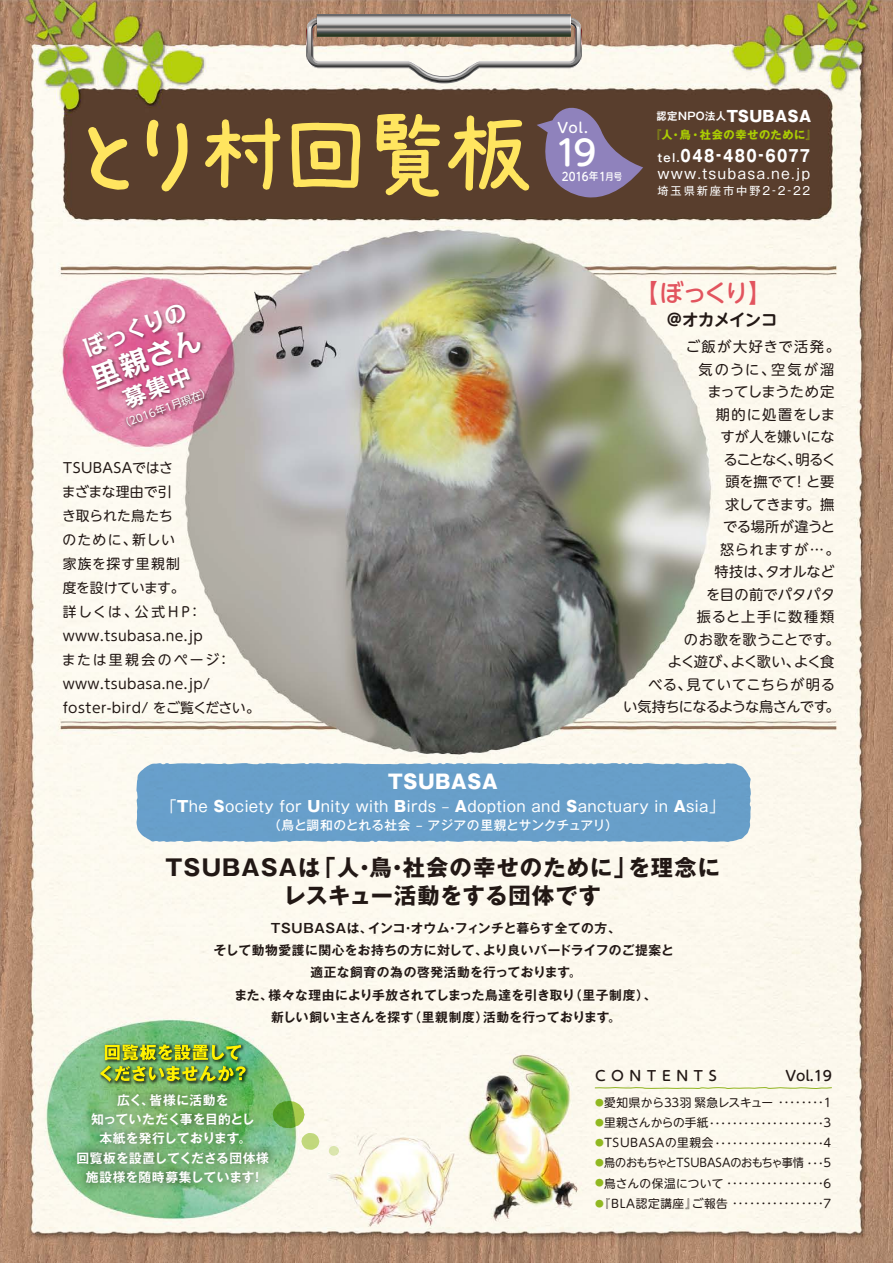
<style>
.page{position:relative;width:893px;height:1263px;background:#fff}
.page>*{position:absolute;margin:0;border:0;box-sizing:border-box;transform-origin:0 0}
.t1{font:500 34.5px "UD Shin M Go Pro";color:#fff}
.t2{font:700 28.2px "Kakumin Pro";color:#fff}
.t3{font:500 24px "UD Shin M Go Pro";color:#e2545e}
.t4{font:700 22.5px "Kakumin Pro";color:#fff}
.t5{font:700 22.35px/28.7px "Gothic MB101 Pro";letter-spacing:.05em;color:#221815;text-align:center}
.t6{font:800 19.2px "Gothic MB101 Pro";letter-spacing:.025em;color:#fff}
.t7{font:700 16.5px "UD Shin M Go Pro De";letter-spacing:-.05em;color:#221815}
.t8{font:700 16.35px "Gothic MB101 Pro";letter-spacing:.1em;color:#fff;scale:.83 1}
.t9{font:14.85px "Gothic MB101 Pro";letter-spacing:.025em;color:#fff}
.t10{font:14.25px "UD Shin M Go Pro";letter-spacing:.005em;color:#221815}
.t11{font:14.25px "UD Shin M Go Pro";letter-spacing:-.025em;color:#221815}
.t12{font:14.25px "UD Shin M Go Pro";letter-spacing:-.05em;color:#221815}
.t13{font:14.25px "UD Shin M Go Pro";letter-spacing:-.09em;color:#221815}
.t14{font:14.25px "UD Shin M Go Pro";letter-spacing:.05em;color:#221815}
.t15{font:14.25px "UD Shin M Go Pro";letter-spacing:.105em;color:#221815}
.t16{font:14.25px "UD Shin M Go Pro";letter-spacing:.14em;color:#221815}
.t17{font:14.25px "UD Shin M Go Pro";letter-spacing:-.1em;color:#221815}
.t18{font:14.25px "UD Shin M Go Pro";letter-spacing:-.015em;color:#221815}
.t19{font:14.25px "UD Shin M Go Pro";letter-spacing:.09em;color:#221815}
.t20{font:14.25px "UD Shin M Go Pro";letter-spacing:.075em;color:#221815}
.t21{font:13.95px "Gothic MB101 Pro";letter-spacing:.08em;color:#fff}
.t22{font:13.8px/24px "UD Shin M Go Pro";letter-spacing:.025em;color:#221815}
.t23{font:500 13.8px "UD Shin M Go Pro";letter-spacing:.4em;color:#221815}
.t24{font:500 13.8px "UD Shin M Go Pro";color:#fff}
.t25{font:700 12.75px/22.4px "Gothic MB101 Pro De";letter-spacing:.03em;color:#221815;text-align:center}
.t26{font:700 12.75px/19.2px "Gothic MB101 Pro De";letter-spacing:.015em;color:#fff;text-align:center}
.t27{font:500 12.75px "Gothic MB101 Pro";letter-spacing:-.005em;color:#fff}
.t28{font:11.7px "UD Shin M Go Pro";letter-spacing:.005em;color:#221815}
.t29{font:11.7px "UD Shin M Go Pro";letter-spacing:.05em;color:#221815}
.t30{font:11.7px "UD Shin M Go Pro";letter-spacing:-.025em;color:#221815;scale:.95 1}
.t31{font:11.7px "UD Shin M Go Pro";letter-spacing:.025em;color:#221815}
.t32{font:500 11.55px "UD Shin M Go Pro";color:#fff;scale:.9 1}
.t33{font:700 11.25px "Gothic MB101 Pro";letter-spacing:.05em;color:#abcd03}
.t34{font:11.25px "Gothic MB101 Pro";letter-spacing:.17em;color:#fff}
.t35{font:700 10.5px "Gothic MB101 Pro De";letter-spacing:.05em;color:#fff}
.t36{font:10.5px "UD Shin Go Pro";color:#fff}
.t37{font:9.6px/20.2px "UD Shin M Go Pro";color:#221815;text-align:right}
.s1{font-size:10.35px}
.s2{font-size:9.3px}
.s3{font-family:"Gothic MB101 Pro";font-weight:800;font-size:15px}
.s4{font-family:"Gothic MB101 Pro De";font-size:11.25px}
.s5{font-weight:800}
.s6{font-size:8.7px;color:#91b821}
</style>
<div class="page">
<img style="left:0;top:0;width:893px;height:1263px">
<div style="left:136px;top:763px;width:615px;height:79px;background:#689fca"></div>
<svg style="left:284px;top:1101px;width:35px;height:49px"></svg>
<svg style="left:329px;top:1146px;width:10px;height:10px"></svg>
<img style="left:64px;top:1080px;width:220px;height:138px">
<svg style="left:595px;top:1087px;width:237px;height:2px"></svg>
<img style="left:98px;top:1042px;width:153px;height:45px">
<img style="left:100px;top:1044px;width:146px;height:38px">
<svg style="left:88px;top:127px;width:41px;height:63px"></svg>
<svg style="left:147px;top:120px;width:40px;height:71px"></svg>
<svg style="left:205px;top:118px;width:75px;height:72px"></svg>
<svg style="left:292px;top:123px;width:68px;height:65px"></svg>
<svg style="left:376px;top:114px;width:64px;height:83px"></svg>
<svg style="left:448px;top:115px;width:81px;height:76px"></svg>
<svg style="left:537px;top:97px;width:106px;height:101px"></svg>
<svg style="left:306px;top:17px;width:276px;height:66px"></svg>
<svg style="left:316px;top:14px;width:254px;height:22px"></svg>
<img style="left:75px;top:295px;width:159px;height:164px">
<svg style="left:121px;top:365px;width:72px;height:44px"></svg>
<h3 class="t4" style="left:78px;top:332px;width:110px;rotate:-21deg">ぼっくりの</h3>
<h2 class="t2" style="left:84px;top:358px;width:117px;rotate:-21deg">里親さん</h2>
<p class="t36" style="left:117px;top:417px;width:99px;rotate:-21deg">（2016年1月現在）</p>
<p class="t22" style="left:62px;top:455px;width:199px">TSUBASAではさ<br>まざまな理由で引<br>き取られた鳥たち<br>のために、新しい<br>家族を探す里親制<br>度を設けています。<br>詳しくは、公式HP：www.tsubasa.ne.jp<br>または里親会のページ：www.tsubasa.ne.jp/ foster-bird/ をご覧ください。</p>
<p class="t24" style="left:558px;top:117px;width:32px">Vol.</p>
<h1 class="t1" style="left:555px;top:125px;width:42px">19</h1>
<p class="t32" style="left:562px;top:167px;width:68px">2016<span class="s1">年</span>1<span class="s2">月号</span></p>
<p class="t35" style="left:657px;top:108px;width:156px">認定NPO法人<span class="s3">TSUBASA</span></p>
<p class="t33" style="left:650px;top:126px;width:168px">『人・鳥・社会の幸せのために』</p>
<p class="t8" style="left:657px;top:142px;width:186px"><span class="s4">tel.</span>048-480-6077</p>
<p class="t21" style="left:657px;top:162px;width:154px">www.tsubasa.ne.jp</p>
<p class="t34" style="left:657px;top:181px;width:154px">埼玉県新座市中野2-2-22</p>
<h3 class="t3" style="left:634px;top:274px;width:140px">【ぼっくり】</h3>
<p class="t7" style="left:666px;top:306px;width:113px">＠オカメインコ</p>
<p class="t15" style="left:686px;top:335px;width:156px">ご飯が大好きで活発。</p>
<p class="t16" style="left:699px;top:358px;width:137px">気のうに、空気が溜</p>
<p class="t11" style="left:707px;top:380px;width:128px">まってしまうため定</p>
<p class="t20" style="left:716px;top:403px;width:121px">期的に処置をしま</p>
<p class="t10" style="left:721px;top:425px;width:115px">すが人を嫌いにな</p>
<p class="t17" style="left:723px;top:448px;width:114px">ることなく、明るく</p>
<p class="t10" style="left:725px;top:470px;width:110px">頭を撫でて！と要</p>
<p class="t10" style="left:725px;top:493px;width:111px">求してきます。撫</p>
<p class="t11" style="left:723px;top:515px;width:114px">でる場所が違うと</p>
<p class="t10" style="left:720px;top:538px;width:121px">怒られますが…。</p>
<p class="t18" style="left:714px;top:560px;width:122px">特技は、タオルなど</p>
<p class="t10" style="left:706px;top:583px;width:131px">を目の前でパタパタ</p>
<p class="t19" style="left:697px;top:605px;width:139px">振ると上手に数種類</p>
<p class="t10" style="left:684px;top:628px;width:157px">のお歌を歌うことです。</p>
<p class="t13" style="left:668px;top:650px;width:168px">よく遊び、よく歌い、よく食</p>
<p class="t14" style="left:648px;top:673px;width:188px">べる、見ていてこちらが明る</p>
<p class="t12" style="left:623px;top:695px;width:218px">い気持ちになるような鳥さんです。</p>
<h3 class="t6" style="left:388px;top:766px;width:111px">TSUBASA</h3>
<p class="t9" style="left:162px;top:794px;width:564px">「<span class="s5">T</span>he <span class="s5">S</span>ociety for <span class="s5">U</span>nity with <span class="s5">B</span>irds ‒ <span class="s5">A</span>doption and <span class="s5">S</span>anctuary in <span class="s5">A</span>sia」</p>
<p class="t27" style="left:268px;top:815px;width:351px">（鳥と調和のとれる社会 ‒ アジアの里親とサンクチュアリ）</p>
<h3 class="t5" style="left:166px;top:850px;width:556px">TSUBASAは「人・鳥・社会の幸せのために」を理念にレスキュー活動をする団体です</h3>
<p class="t25" style="left:214px;top:915px;width:462px">TSUBASAは、インコ・オウム・フィンチと暮らす全ての方、<br>そして動物愛護に関心をお持ちの方に対して、より良いバードライフのご提案と適正な飼育の為の啓発活動を行っております。<br>また、様々な理由により手放されてしまった鳥達を引き取り（里子制度）、<br>新しい飼い主さんを探す（里親制度）活動を行っております。</p>
<p class="t23" style="left:595px;top:1065px;width:123px">CONTENTS</p>
<p class="t23" style="left:785px;top:1065px;width:48px">Vol.19</p>
<p class="t26" style="left:76px;top:1089px;width:194px">広く、皆様に活動を<br>知っていただく事を目的とし<br>本紙を発行しております。<br>回覧板を設置してくださる団体様施設様を随時募集しています！</p>
<p class="t28" style="left:595px;top:1093px;width:180px"><span class="s6">●</span>愛知県から33羽緊急レスキュー</p>
<p class="t28" style="left:822px;top:1093px;width:13px">１</p>
<p class="t28" style="left:595px;top:1113px;width:115px"><span class="s6">●</span>里親さんからの手紙</p>
<p class="t29" style="left:595px;top:1133px;width:120px"><span class="s6">●</span>TSUBASAの里親会</p>
<p class="t28" style="left:824px;top:1133px;width:9px">4</p>
<p class="t30" style="left:595px;top:1153px;width:221px"><span class="s6">●</span>鳥のおもちゃとTSUBASAのおもちゃ事情</p>
<p class="t28" style="left:824px;top:1153px;width:9px">5</p>
<p class="t31" style="left:595px;top:1173px;width:130px"><span class="s6">●</span>鳥さんの保温について</p>
<p class="t28" style="left:824px;top:1173px;width:9px">6</p>
<p class="t29" style="left:595px;top:1194px;width:134px"><span class="s6">●</span>『BLA認定講座』ご報告</p>
<p class="t28" style="left:824px;top:1194px;width:9px">7</p>
<p class="t37" style="left:707px;top:1092px;width:120px">・・・・・・・・<br>・・・・・・・・・・・・・・・・・・・・・・・・・・・・・・・・・・・・・・・・・・<br>・・・・・・・・・・・・・・・・・<br>・・・・・・・・・・・・・・・・</p>
</div>
